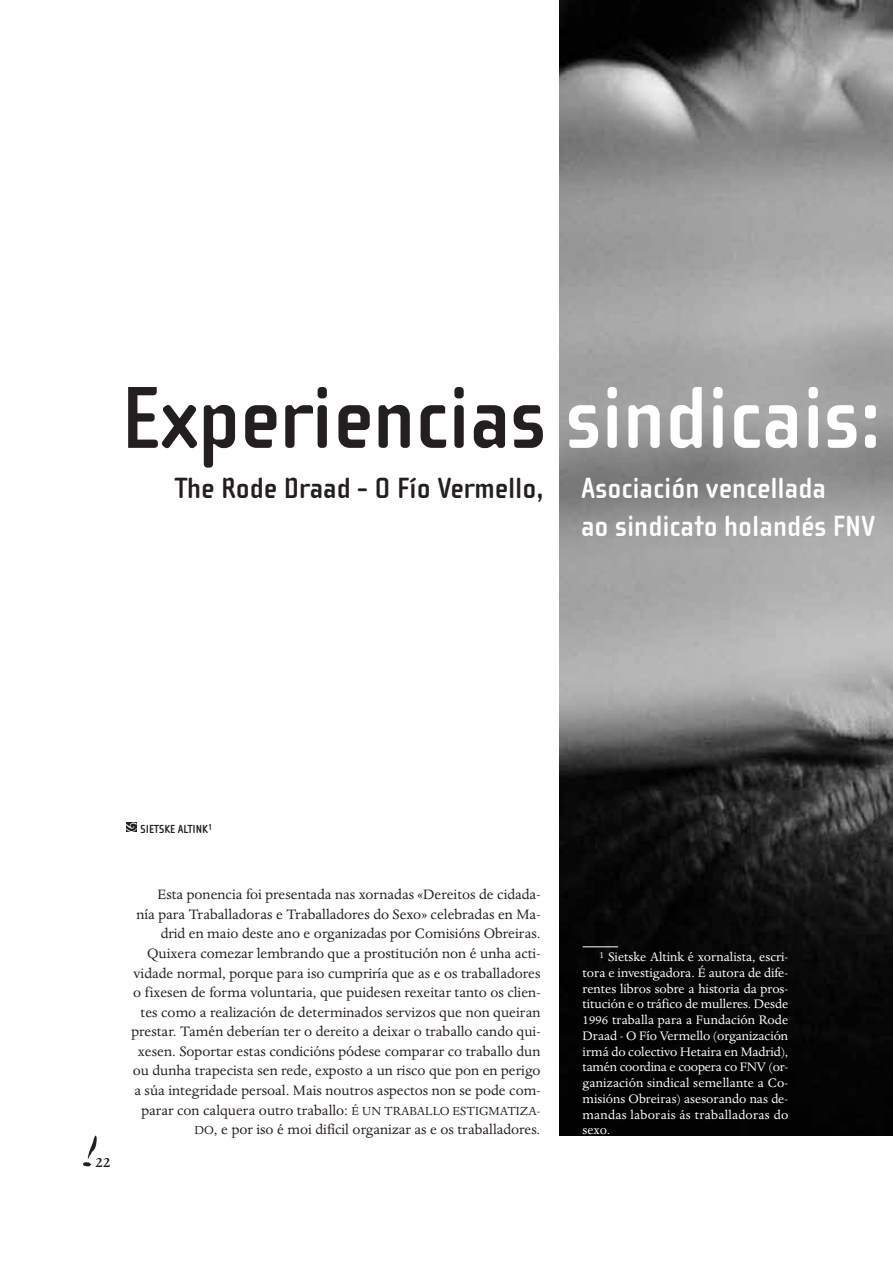
<style>
.page{position:relative;width:893px;height:1263px;background:#fff}
.page>*{position:absolute;margin:0;border:0;box-sizing:border-box;transform-origin:0 0}
.t1{font:700 90px "Cholla Sans";color:#231f20}
.t2{font:700 30px/37.5px "Cholla Sans";color:#fff}
.t3{font:500 16.5px "Dante";color:#231f20}
.t4{font:15.75px/19.5px "Dante";color:#231f20;text-align:right}
.t5{font:14.25px/15.8px "Dante";letter-spacing:.015em;color:#fff;text-align:justify}
.t6{font:700 12px "Cholla Sans";color:#231f20}
.t7{font:10.5px "Caravan LH Two";color:#fff}
.t8{font:700 9px "Cholla Sans";color:#231f20}
.s1{color:#fff}
.s2{color:#231f20}
.s3{font-size:13.5px}
</style>
<div class="page">
<img style="left:83px;top:1135px;width:14px;height:32px">
<div style="left:126px;top:822px;width:11px;height:10px;background:#231f20"></div>
<img style="left:560px;top:0;width:332px;height:1135px">
<hr style="left:582px;top:947px;width:36px;height:1px;background:#fff">
<h1 class="t1" style="left:121px;top:389px;width:761px">Experiencias <span class="s1">sindicais:</span></h1>
<h2 class="t2" style="left:581px;top:473px;width:296px;text-indent:-406px"><span class="s2">The Rode Draad - O Fío Vermello,</span> Asociación vencellada<br>ao sindicato holandés FNV</h2>
<p class="t7" style="left:126px;top:820px;width:12px">-</p>
<p class="t8" style="left:208px;top:824px;width:6px">1</p>
<p class="t6" style="left:141px;top:825px;width:69px">SIETSKE ALTINK</p>
<p class="t3" style="left:96px;top:1156px;width:16px">22</p>
<p class="t4" style="left:132px;top:886px;width:410px">Esta ponencia foi presentada nas xornadas «Dereitos de cidada-<br>nía para Traballadoras e Traballadores do Sexo» celebradas en Ma&shy;drid en maio deste ano e organizadas por Comisións Obreiras.<br>Quixera comezar lembrando que a prostitución non é unha acti&shy;vidade normal, porque para iso cumpriría que as e os traballadores o fixesen de forma voluntaria, que puidesen rexeitar tanto os clien&shy;tes como a realización de determinados servizos que non queiran prestar. Tamén deberían ter o dereito a deixar o traballo cando qui&shy;xesen. Soportar estas condicións pódese comparar co traballo dun ou dunha trapecista sen rede, exposto a un risco que pon en perigo a súa integridade persoal. Mais noutros aspectos non se pode com&shy;parar con calquera outro traballo: <span class="s3">É UN TRABALLO ESTIGMATIZA-DO</span>, e por iso é moi difícil organizar as e os traballadores.</p>
<p class="t5" style="left:582px;top:950px;width:207px;text-indent:17px"><sup>1</sup> Sietske Altink é xornalista, escri&shy;tora e investigadora. É autora de dife&shy;rentes libros sobre a historia da pros&shy;titución e o tráfico de mulleres. Desde 1996 traballa para a Fundación Rode Draad - O Fío Vermello (organización irmá do colectivo Hetaira en Madrid), tamén coordina e coopera co FNV (or&shy;ganización sindical semellante a Co&shy;misións Obreiras) asesorando nas de&shy;mandas laborais ás traballadoras do sexo.</p>
</div>
